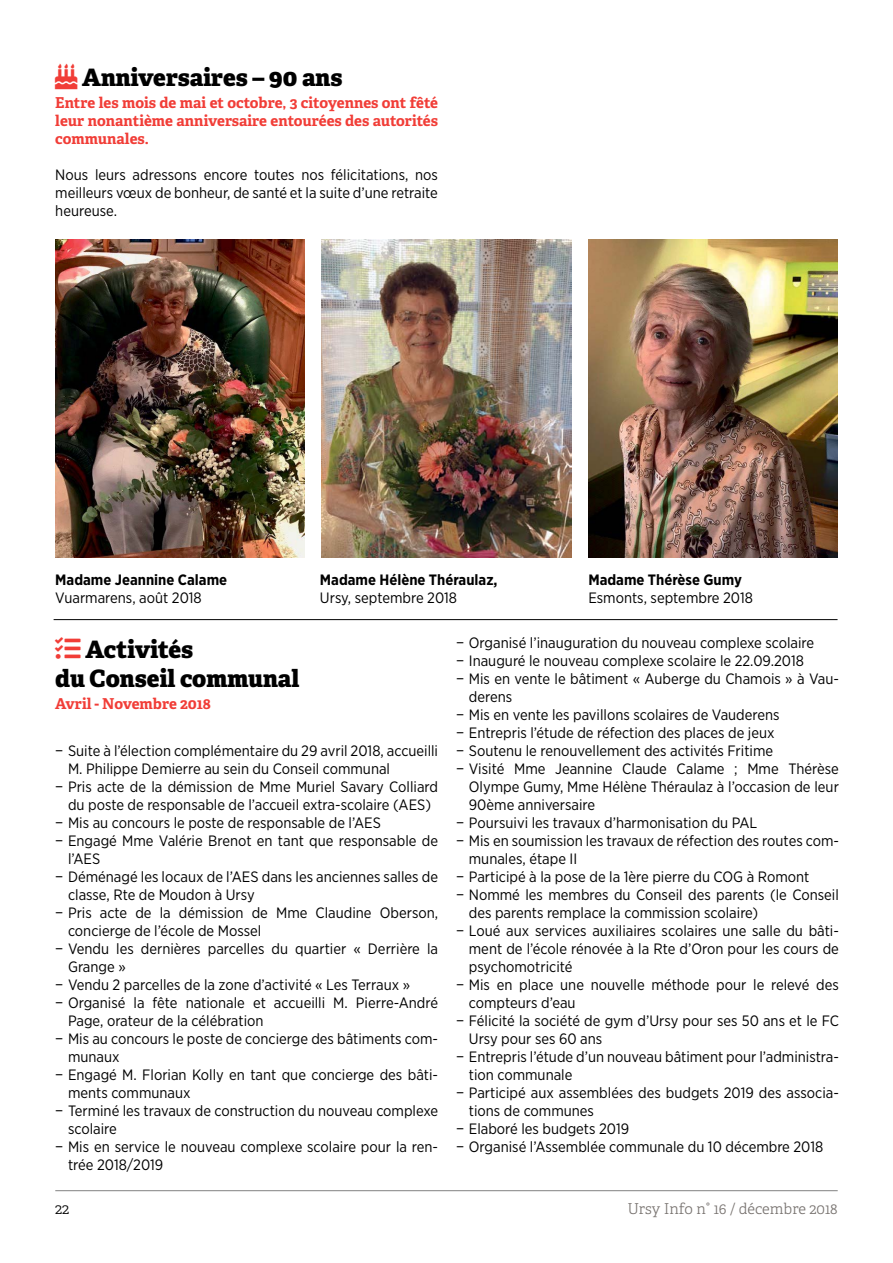
<style>
.page{position:relative;width:893px;height:1263px;background:#fff}
.page>*{position:absolute;margin:0;border:0;box-sizing:border-box;transform-origin:0 0}
.t1{font:800 24px/28.8px "Adelle Basic";color:#000}
.t2{font:15px/18px "Gotham Narrow";color:#000;text-align:justify}
.t3{font:700 15px/18px "Adelle Basic";color:#f13d37;text-align:justify}
.t4{font:700 15px "Gotham Narrow";color:#000}
.t5{font:300 15px "Adelle Basic";color:#787370}
.t6{font:300 15px "Adelle Basic";color:#000}
</style>
<div class="page">
<hr style="left:55px;top:1190px;width:783px;height:1px;background:#000">
<img style="left:322px;top:239px;width:249px;height:318px">
<img style="left:55px;top:239px;width:250px;height:318px">
<img style="left:588px;top:239px;width:250px;height:318px">
<hr style="left:54px;top:619px;width:783px;height:1px;background:#000">
<h1 class="t1" style="left:82px;top:63px;width:262px">Anniversaires – 90 ans</h1>
<p class="t3" style="left:55px;top:94px;width:384px">Entre les mois de mai et octobre, 3 citoyennes ont fêté leur nonantième anniversaire entourées des autorités communales.</p>
<p class="t2" style="left:55px;top:165px;width:384px">Nous leurs adressons encore toutes nos félicitations, nos meilleurs vœux de bonheur, de santé et la suite d’une retraite heureuse.</p>
<p class="t4" style="left:55px;top:570px;width:173px">Madame Jeannine Calame</p>
<p class="t2" style="left:55px;top:588px;width:148px">Vuarmarens, août 2018</p>
<p class="t4" style="left:320px;top:570px;width:179px">Madame Hélène Théraulaz,</p>
<p class="t2" style="left:320px;top:588px;width:139px">Ursy, septembre 2018</p>
<p class="t4" style="left:588px;top:570px;width:155px">Madame Thérèse Gumy</p>
<p class="t2" style="left:588px;top:588px;width:166px">Esmonts, septembre 2018</p>
<h1 class="t1" style="left:55px;top:635px;width:246px;text-indent:30px">Activités<br>du Conseil communal</h1>
<p class="t3" style="left:55px;top:695px;width:157px">Avril - Novembre 2018</p>
<p class="t2" style="left:55px;top:741px;width:384px">− Suite à l’élection complémentaire du 29 avril 2018, accueilli</p>
<p class="t2" style="left:68px;top:759px;width:324px">M. Philippe Demierre au sein du Conseil communal</p>
<p class="t2" style="left:55px;top:777px;width:384px">− Pris acte de la démission de Mme Muriel Savary Colliard</p>
<p class="t2" style="left:68px;top:795px;width:365px">du poste de responsable de l’accueil extra-scolaire (AES)</p>
<p class="t2" style="left:55px;top:813px;width:327px">− Mis au concours le poste de responsable de l’AES</p>
<p class="t2" style="left:55px;top:831px;width:384px">− Engagé Mme Valérie Brenot en tant que responsable de</p>
<p class="t2" style="left:68px;top:849px;width:34px">l’AES</p>
<p class="t2" style="left:55px;top:867px;width:384px">− Déménagé les locaux de l’AES dans les anciennes salles de</p>
<p class="t2" style="left:68px;top:885px;width:188px">classe, Rte de Moudon à Ursy</p>
<p class="t2" style="left:55px;top:903px;width:384px">− Pris acte de la démission de Mme Claudine Oberson,</p>
<p class="t2" style="left:68px;top:921px;width:195px">concierge de l’école de Mossel</p>
<p class="t2" style="left:55px;top:939px;width:384px">− Vendu les dernières parcelles du quartier « Derrière la</p>
<p class="t2" style="left:68px;top:957px;width:59px">Grange »</p>
<p class="t2" style="left:55px;top:975px;width:356px">− Vendu 2 parcelles de la zone d’activité « Les Terraux »</p>
<p class="t2" style="left:55px;top:993px;width:384px">− Organisé la fête nationale et accueilli M. Pierre-André</p>
<p class="t2" style="left:68px;top:1011px;width:197px">Page, orateur de la célébration</p>
<p class="t2" style="left:55px;top:1029px;width:384px">− Mis au concours le poste de concierge des bâtiments com-</p>
<p class="t2" style="left:68px;top:1047px;width:53px">munaux</p>
<p class="t2" style="left:55px;top:1065px;width:384px">− Engagé M. Florian Kolly en tant que concierge des bâti-</p>
<p class="t2" style="left:68px;top:1083px;width:124px">ments communaux</p>
<p class="t2" style="left:55px;top:1101px;width:384px">− Terminé les travaux de construction du nouveau complexe</p>
<p class="t2" style="left:68px;top:1119px;width:50px">scolaire</p>
<p class="t2" style="left:55px;top:1137px;width:384px">− Mis en service le nouveau complexe scolaire pour la ren-</p>
<p class="t2" style="left:68px;top:1155px;width:97px">trée 2018/2019</p>
<p class="t2" style="left:456px;top:633px;width:360px">− Organisé l’inauguration du nouveau complexe scolaire</p>
<p class="t2" style="left:456px;top:651px;width:349px">− Inauguré le nouveau complexe scolaire le 22.09.2018</p>
<p class="t2" style="left:456px;top:669px;width:384px">− Mis en vente le bâtiment « Auberge du Chamois » à Vau-</p>
<p class="t2" style="left:469px;top:687px;width:45px">derens</p>
<p class="t2" style="left:456px;top:705px;width:325px">− Mis en vente les pavillons scolaires de Vauderens</p>
<p class="t2" style="left:456px;top:723px;width:320px">− Entrepris l’étude de réfection des places de jeux</p>
<p class="t2" style="left:456px;top:741px;width:319px">− Soutenu le renouvellement des activités Fritime</p>
<p class="t2" style="left:456px;top:759px;width:384px">− Visité Mme Jeannine Claude Calame ; Mme Thérèse</p>
<p class="t2" style="left:469px;top:777px;width:372px">Olympe Gumy, Mme Hélène Théraulaz à l’occasion de leur</p>
<p class="t2" style="left:469px;top:795px;width:128px">90ème anniversaire</p>
<p class="t2" style="left:456px;top:813px;width:303px">− Poursuivi les travaux d’harmonisation du PAL</p>
<p class="t2" style="left:456px;top:831px;width:384px">− Mis en soumission les travaux de réfection des routes com-</p>
<p class="t2" style="left:469px;top:849px;width:110px">munales, étape II</p>
<p class="t2" style="left:456px;top:867px;width:355px">− Participé à la pose de la 1ère pierre du COG à Romont</p>
<p class="t2" style="left:456px;top:885px;width:384px">− Nommé les membres du Conseil des parents (le Conseil</p>
<p class="t2" style="left:469px;top:903px;width:291px">des parents remplace la commission scolaire)</p>
<p class="t2" style="left:456px;top:921px;width:384px">− Loué aux services auxiliaires scolaires une salle du bâti-</p>
<p class="t2" style="left:469px;top:939px;width:372px">ment de l’école rénovée à la Rte d’Oron pour les cours de</p>
<p class="t2" style="left:469px;top:957px;width:105px">psychomotricité</p>
<p class="t2" style="left:456px;top:975px;width:384px">− Mis en place une nouvelle méthode pour le relevé des</p>
<p class="t2" style="left:469px;top:993px;width:108px">compteurs d’eau</p>
<p class="t2" style="left:456px;top:1011px;width:384px">− Félicité la société de gym d’Ursy pour ses 50 ans et le FC</p>
<p class="t2" style="left:469px;top:1029px;width:135px">Ursy pour ses 60 ans</p>
<p class="t2" style="left:456px;top:1047px;width:384px">− Entrepris l’étude d’un nouveau bâtiment pour l’administra-</p>
<p class="t2" style="left:469px;top:1065px;width:105px">tion communale</p>
<p class="t2" style="left:456px;top:1083px;width:384px">− Participé aux assemblées des budgets 2019 des associa-</p>
<p class="t2" style="left:469px;top:1101px;width:127px">tions de communes</p>
<p class="t2" style="left:456px;top:1119px;width:175px">− Elaboré les budgets 2019</p>
<p class="t2" style="left:456px;top:1137px;width:369px">− Organisé l’Assemblée communale du 10 décembre 2018</p>
<p class="t6" style="left:55px;top:1200px;width:15px">22</p>
<p class="t5" style="left:627px;top:1200px;width:212px">Ursy Info n° 16 / décembre 2018</p>
</div>
